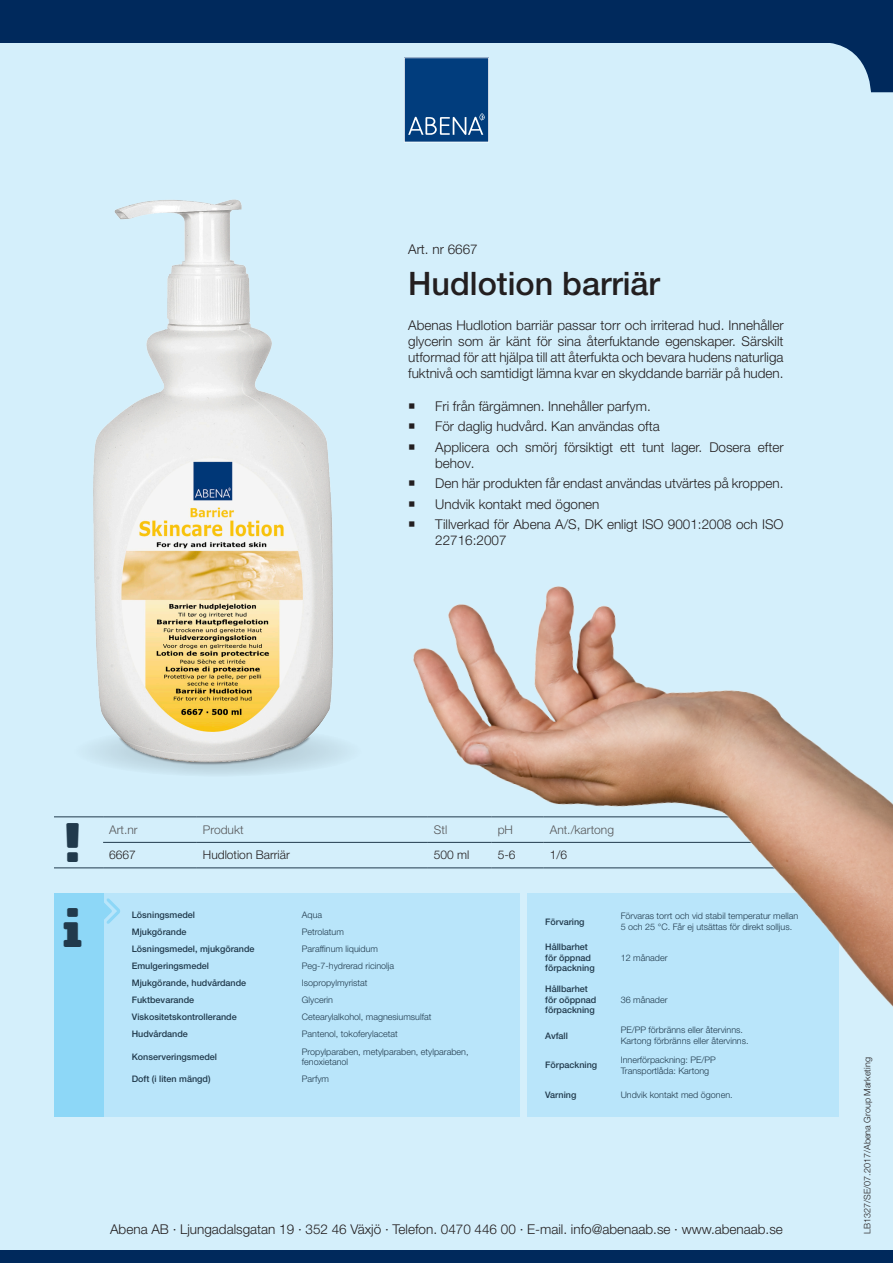
<style>
.page{position:relative;width:893px;height:1263px;background:#fff}
.page>*{position:absolute;margin:0;border:0;box-sizing:border-box;transform-origin:0 0}
.t1{font:500 32.4px "Helvetica Neue LT Pro";color:#231f20}
.t2{font:300 13.5px/16.2px "Helvetica Neue LT Pro";color:#231f20}
.t3{font:300 12px "Helvetica Neue LT Pro";color:#231f20}
.t4{font:300 12px "Helvetica Neue LT Pro";color:#57585a}
.t5{font:300 9px/10.5px "Helvetica Neue LT Pro";color:#213a4c}
.t6{font:500 9px/10.5px "Helvetica Neue LT Pro";color:#213a4c}
.t7{font:300 9px "Helvetica Neue LT Pro";color:#231f20}
</style>
<div class="page">
<div style="left:0;top:26px;width:893px;height:1237px;background:#d4effb"></div>
<div style="left:99px;top:893px;width:421px;height:224px;background:#b9e5fa"></div>
<div style="left:54px;top:893px;width:49px;height:224px;background:#8dd7f7"></div>
<svg style="left:830px;top:43px;width:63px;height:50px"></svg>
<div style="left:0;top:0;width:893px;height:43px;background:#00295c"></div>
<svg style="left:404px;top:57px;width:85px;height:85px;background:#174e88"></svg>
<div style="left:0;top:1250px;width:893px;height:13px;background:#00295c"></div>
<hr style="left:54px;top:816px;width:49px;height:1px;background:#213a4c">
<hr style="left:103px;top:816px;width:94px;height:1px;background:#213a4c">
<hr style="left:197px;top:816px;width:231px;height:1px;background:#213a4c">
<hr style="left:103px;top:842px;width:94px;height:1px;background:#213a4c">
<hr style="left:197px;top:842px;width:231px;height:1px;background:#213a4c">
<hr style="left:54px;top:867px;width:49px;height:1px;background:#213a4c">
<hr style="left:103px;top:867px;width:94px;height:1px;background:#213a4c">
<hr style="left:197px;top:867px;width:231px;height:1px;background:#213a4c">
<svg style="left:103px;top:895px;width:17px;height:32px"></svg>
<div style="left:527px;top:893px;width:312px;height:224px;background:#b9e5fa"></div>
<img style="left:93px;top:199px;width:235px;height:576px">
<img style="left:266px;top:456px;width:627px;height:551px">
<p class="t2" style="left:408px;top:241px;width:71px">Art. nr 6667</p>
<p class="t1" style="left:408px;top:264px;width:253px">Hudlotion barriär</p>
<p class="t2" style="left:408px;top:317px;width:377px;text-align:justify">Abenas Hudlotion barriär passar torr och irriterad hud. Innehåller glycerin som är känt för sina återfuktande egenskaper. Särskilt utformad för att hjälpa till att återfukta och bevara hudens naturliga fuktnivå och samtidigt lämna kvar en skyddande barriär på huden.</p>
<p class="t2" style="left:408px;top:398px;width:244px">○ Fri från färgämnen. Innehåller parfym.</p>
<p class="t2" style="left:408px;top:418px;width:253px">○ För daglig hudvård. Kan användas ofta</p>
<p class="t2" style="left:435px;top:438px;width:350px;text-indent:-27px">○ Applicera och smörj försiktigt ett tunt lager. Dosera efter behov.</p>
<p class="t2" style="left:408px;top:475px;width:377px">○ Den här produkten får endast användas utvärtes på kroppen.</p>
<p class="t2" style="left:408px;top:496px;width:193px">○ Undvik kontakt med ögonen</p>
<p class="t2" style="left:435px;top:516px;width:350px;text-indent:-27px">○ Tillverkad för Abena A/S, DK enligt ISO 9001:2008 och ISO<br>22716:2007</p>
<p class="t4" style="left:109px;top:822px;width:30px">Art.nr</p>
<p class="t4" style="left:203px;top:822px;width:42px">Produkt</p>
<p class="t4" style="left:434px;top:822px;width:15px">Stl</p>
<p class="t4" style="left:498px;top:822px;width:17px">pH</p>
<p class="t4" style="left:550px;top:822px;width:66px">Ant./kartong</p>
<p class="t3" style="left:109px;top:848px;width:28px">6667</p>
<p class="t3" style="left:203px;top:848px;width:88px">Hudlotion Barriär</p>
<p class="t3" style="left:434px;top:848px;width:37px">500 ml</p>
<p class="t3" style="left:498px;top:848px;width:19px">5-6</p>
<p class="t3" style="left:550px;top:848px;width:19px">1/6</p>
<p class="t6" style="left:132px;top:909px;width:65px">Lösningsmedel</p>
<p class="t5" style="left:302px;top:909px;width:22px">Aqua</p>
<p class="t6" style="left:132px;top:926px;width:56px">Mjukgörande</p>
<p class="t5" style="left:302px;top:926px;width:44px">Petrolatum</p>
<p class="t6" style="left:132px;top:944px;width:124px">Lösningsmedel, mjukgörande</p>
<p class="t5" style="left:302px;top:943px;width:78px">Paraffinum liquidum</p>
<p class="t6" style="left:132px;top:961px;width:79px">Emulgeringsmedel</p>
<p class="t5" style="left:302px;top:960px;width:94px">Peg-7-hydrerad ricinolja</p>
<p class="t6" style="left:132px;top:978px;width:116px">Mjukgörande, hudvårdande</p>
<p class="t5" style="left:302px;top:977px;width:67px">Isopropylmyristat</p>
<p class="t6" style="left:132px;top:995px;width:64px">Fuktbevarande</p>
<p class="t5" style="left:302px;top:994px;width:33px">Glycerin</p>
<p class="t6" style="left:132px;top:1012px;width:106px">Viskositetskontrollerande</p>
<p class="t5" style="left:302px;top:1011px;width:131px">Cetearylalkohol, magnesiumsulfat</p>
<p class="t6" style="left:132px;top:1029px;width:58px">Hudvårdande</p>
<p class="t5" style="left:302px;top:1028px;width:97px">Pantenol, tokoferylacetat</p>
<p class="t6" style="left:132px;top:1051px;width:87px">Konserveringsmedel</p>
<p class="t5" style="left:302px;top:1046px;width:168px">Propylparaben, metylparaben, etylparaben, fenoxietanol</p>
<p class="t6" style="left:132px;top:1074px;width:80px">Doft (i liten mängd)</p>
<p class="t5" style="left:302px;top:1074px;width:29px">Parfym</p>
<p class="t6" style="left:545px;top:916px;width:41px">Förvaring</p>
<p class="t5" style="left:621px;top:911px;width:179px">Förvaras torrt och vid stabil temperatur mellan<br>5 och 25 °C. Får ej utsättas för direkt solljus.</p>
<p class="t6" style="left:545px;top:942px;width:51px">Hållbarhet för öppnad förpackning</p>
<p class="t5" style="left:621px;top:952px;width:48px">12 månader</p>
<p class="t6" style="left:545px;top:984px;width:53px">Hållbarhet för oöppnad förpackning</p>
<p class="t5" style="left:621px;top:994px;width:48px">36 månader</p>
<p class="t6" style="left:545px;top:1030px;width:24px">Avfall</p>
<p class="t5" style="left:621px;top:1025px;width:124px">PE/PP förbränns eller återvinns.</p>
<p class="t5" style="left:621px;top:1035px;width:129px">Kartong förbränns eller återvinns.</p>
<p class="t6" style="left:545px;top:1060px;width:54px">Förpackning</p>
<p class="t5" style="left:621px;top:1054px;width:97px">Innerförpackning: PE/PP</p>
<p class="t5" style="left:621px;top:1065px;width:90px">Transportlåda: Kartong</p>
<p class="t6" style="left:545px;top:1090px;width:33px">Varning</p>
<p class="t5" style="left:621px;top:1089px;width:114px">Undvik kontakt med ögonen.</p>
<p class="t2" style="left:110px;top:1221px;width:674px">Abena AB · Ljungadalsgatan 19 · 352 46 Växjö · Telefon. 0470 446 00 · E-mail. info@abenaab.se · www.abenaab.se</p>
<p class="t7" style="left:862px;top:1233px;width:178px;rotate:-90deg">LB1327/SE/07.2017/Abena Group Marketing</p>
</div>
